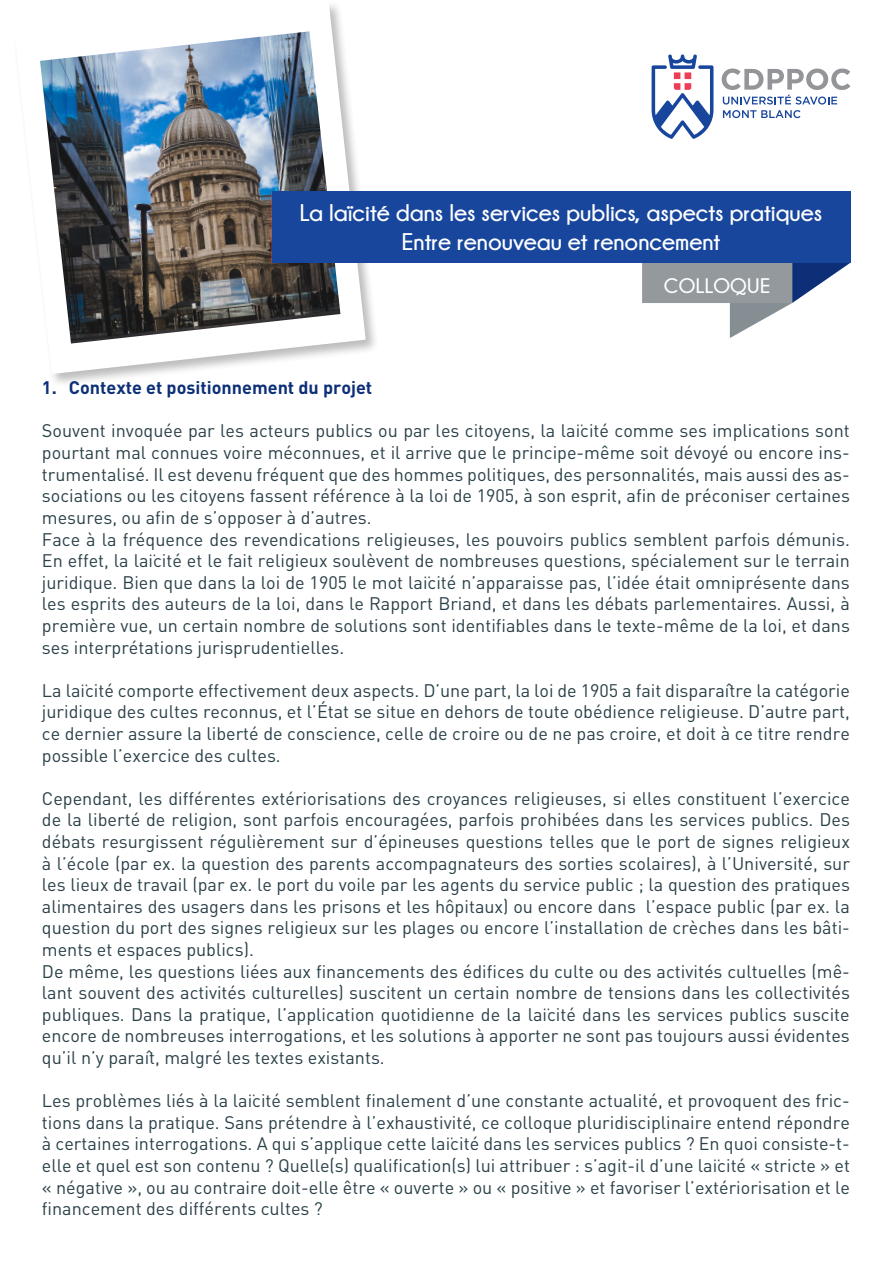
<style>
.page{position:relative;width:893px;height:1263px;background:#fff}
.page>*{position:absolute;margin:0;border:0;box-sizing:border-box;transform-origin:0 0}
.t1{font:700 24px "Champagne&Limousines";color:#fff}
.t2{font:700 21px "Champagne&Limousines";letter-spacing:.015em;color:#fff}
.t3{font:18px/21.6px "DIN";color:#2a4048;text-align:justify}
.t4{font:700 18px "DIN";color:#0c2f78}
</style>
<div class="page">
<div style="left:13px;top:0;width:366px;height:388px;background:#231f20;opacity:.3"></div>
<svg style="left:15px;top:2px;width:351px;height:372px"></svg>
<img style="left:40px;top:31px;width:300px;height:313px">
<svg style="left:272px;top:263px;width:578px;height:75px"></svg>
<div style="left:272px;top:191px;width:578px;height:72px;background:#18469d"></div>
<svg style="left:652px;top:54px;width:61px;height:85px"></svg>
<svg style="left:722px;top:69px;width:128px;height:49px"></svg>
<p class="t1" style="left:300px;top:200px;width:524px">La laïcité dans les services publics, aspects pratiques</p>
<p class="t1" style="left:402px;top:228px;width:320px">Entre renouveau et renoncement</p>
<p class="t2" style="left:664px;top:274px;width:108px">COLLOQUE</p>
<p class="t4" style="left:42px;top:376px;width:332px">1. Contexte et positionnement du projet</p>
<p class="t3" style="left:42px;top:420px;width:809px">Souvent invoquée par les acteurs publics ou par les citoyens, la laïcité comme ses implications sont pourtant mal connues voire méconnues, et il arrive que le principe-même soit dévoyé ou encore ins&shy;trumentalisé. Il est devenu fréquent que des hommes politiques, des personnalités, mais aussi des as&shy;sociations ou les citoyens fassent référence à la loi de 1905, à son esprit, afin de préconiser certaines mesures, ou afin de s’opposer à d’autres.</p>
<p class="t3" style="left:42px;top:528px;width:809px">Face à la fréquence des revendications religieuses, les pouvoirs publics semblent parfois démunis.<br>En effet, la laïcité et le fait religieux soulèvent de nombreuses questions, spécialement sur le terrain juridique. Bien que dans la loi de 1905 le mot laïcité n’apparaisse pas, l’idée était omniprésente dans les esprits des auteurs de la loi, dans le Rapport Briand, et dans les débats parlementaires. Aussi, à première vue, un certain nombre de solutions sont identifiables dans le texte-même de la loi, et dans ses interprétations jurisprudentielles.</p>
<p class="t3" style="left:42px;top:679px;width:809px">La laïcité comporte effectivement deux aspects. D’une part, la loi de 1905 a fait disparaître la catégorie juridique des cultes reconnus, et l’État se situe en dehors de toute obédience religieuse. D’autre part, ce dernier assure la liberté de conscience, celle de croire ou de ne pas croire, et doit à ce titre rendre possible l’exercice des cultes.</p>
<p class="t3" style="left:42px;top:787px;width:809px">Cependant, les différentes extériorisations des croyances religieuses, si elles constituent l’exercice de la liberté de religion, sont parfois encouragées, parfois prohibées dans les services publics. Des débats resurgissent régulièrement sur d’épineuses questions telles que le port de signes religieux à l’école (par ex. la question des parents accompagnateurs des sorties scolaires), à l’Université, sur les lieux de travail (par ex. le port du voile par les agents du service public ; la question des pratiques alimentaires des usagers dans les prisons et les hôpitaux) ou encore dans l’espace public (par ex. la question du port des signes religieux sur les plages ou encore l’installation de crèches dans les bâti&shy;ments et espaces publics).</p>
<p class="t3" style="left:42px;top:960px;width:809px">De même, les questions liées aux financements des édifices du culte ou des activités cultuelles (mê&shy;lant souvent des activités culturelles) suscitent un certain nombre de tensions dans les collectivités publiques. Dans la pratique, l’application quotidienne de la laïcité dans les services publics suscite encore de nombreuses interrogations, et les solutions à apporter ne sont pas toujours aussi évidentes qu’il n’y paraît, malgré les textes existants.</p>
<p class="t3" style="left:42px;top:1089px;width:809px">Les problèmes liés à la laïcité semblent finalement d’une constante actualité, et provoquent des fric&shy;tions dans la pratique. Sans prétendre à l’exhaustivité, ce colloque pluridisciplinaire entend répondre à certaines interrogations. A qui s’applique cette laïcité dans les services publics ? En quoi consiste-t&shy;elle et quel est son contenu ? Quelle(s) qualification(s) lui attribuer : s’agit-il d’une laïcité « stricte » et « négative », ou au contraire doit-elle être « ouverte » ou « positive » et favoriser l’extériorisation et le financement des différents cultes ?</p>
</div>
